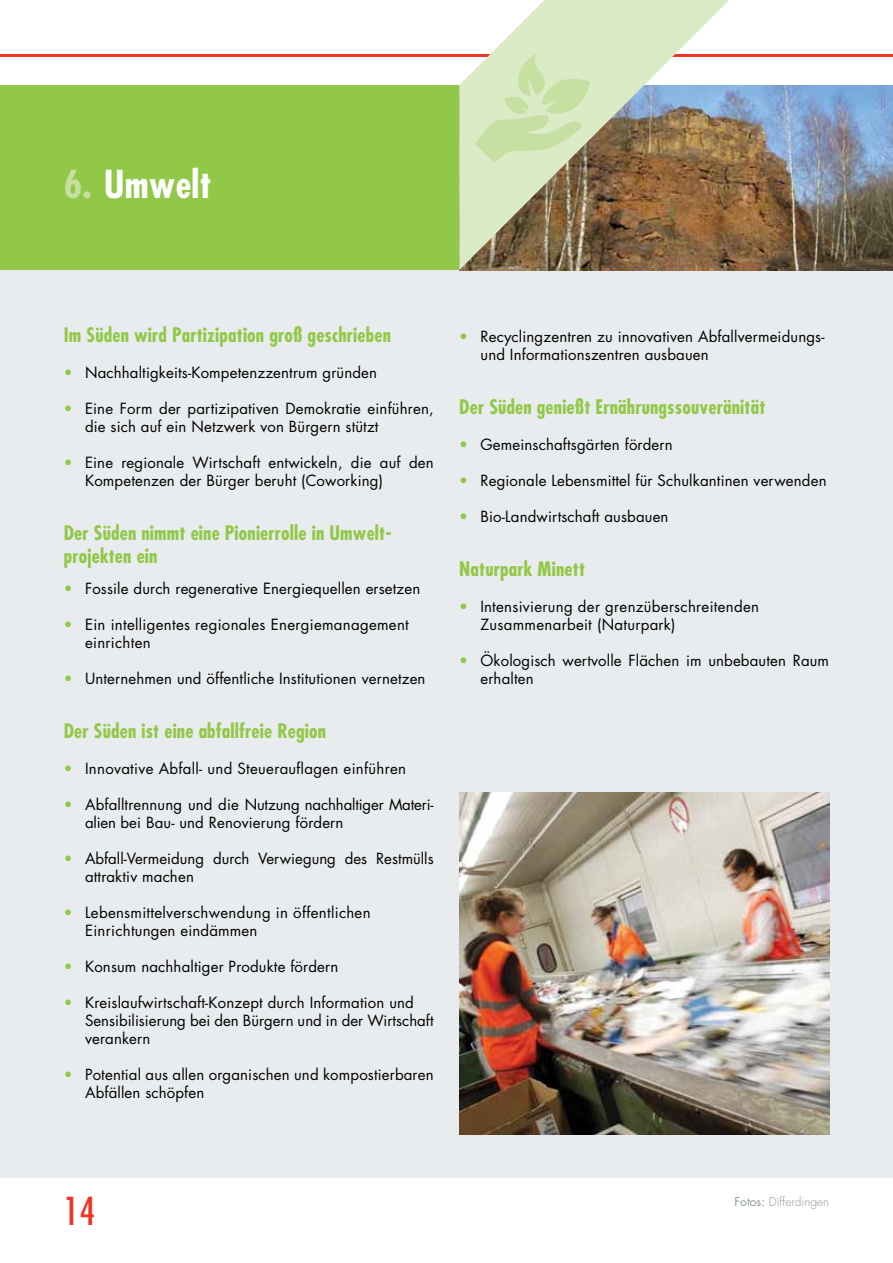
<style>
.page{position:relative;width:893px;height:1263px;background:#fff}
.page>*{position:absolute;margin:0;border:0;box-sizing:border-box;transform-origin:0 0}
.t1{font:700 condensed 37.5px "Futura";letter-spacing:.01em;color:#fff}
.t2{font:condensed 37.5px "Futura";color:#ee3524}
.t3{font:700 condensed 19.5px/22.5px "Futura";letter-spacing:.01em;color:#91c848}
.t4{font:15px/18px "Futura";letter-spacing:.01em;color:#000}
.t5{font:300 12px "Futura";color:#8e979d}
.s1{color:#c6e0a1}
.s2{color:#91c848}
.s3{font-weight:400}
</style>
<div class="page">
<div style="left:0;top:270px;width:893px;height:908px;background:#e9ecee"></div>
<div style="left:0;top:85px;width:459px;height:185px;background:#91c848"></div>
<img style="left:729px;top:85px;width:164px;height:185px">
<hr style="left:0;top:54px;width:893px;height:3px;background:#ee3524">
<svg style="left:459px;top:0;width:270px;height:270px;background:#afa68a"></svg>
<svg style="left:475px;top:54px;width:115px;height:109px;background:#d1e3b4"></svg>
<img style="left:459px;top:792px;width:370px;height:342px">
<h1 class="t1" style="left:64px;top:160px;width:149px"><span class="s1">6.</span> Umwelt</h1>
<h2 class="t3" style="left:64px;top:323px;width:329px">Im Süden wird Partizipation groß geschrieben</h2>
<p class="t4" style="left:64px;top:363px;width:315px"><span class="s2">•</span> Nachhaltigkeits-Kompetenzzentrum gründen</p>
<p class="t4" style="left:85px;top:399px;width:350px;text-indent:-21px"><span class="s2">•</span> Eine Form der partizipativen Demokratie einführen, die sich auf ein Netzwerk von Bürgern stützt</p>
<p class="t4" style="left:85px;top:453px;width:350px;text-indent:-21px"><span class="s2">•</span> Eine regionale Wirtschaft entwickeln, die auf den<br>Kompetenzen der Bürger beruht (Coworking)</p>
<h2 class="t3" style="left:64px;top:521px;width:329px">Der Süden nimmt eine Pionierrolle in Umwelt&shy;projekten ein</h2>
<p class="t4" style="left:64px;top:579px;width:358px"><span class="s2">•</span> Fossile durch regenerative Energiequellen ersetzen</p>
<p class="t4" style="left:85px;top:615px;width:325px;text-indent:-21px"><span class="s2">•</span> Ein intelligentes regionales Energiemanagement einrichten</p>
<p class="t4" style="left:64px;top:669px;width:363px"><span class="s2">•</span> Unternehmen und öffentliche Institutionen vernetzen</p>
<h2 class="t3" style="left:64px;top:719px;width:264px">Der Süden ist eine abfallfreie Region</h2>
<p class="t4" style="left:64px;top:759px;width:344px"><span class="s2">•</span> Innovative Abfall- und Steuerauflagen einführen</p>
<p class="t4" style="left:85px;top:795px;width:350px;text-indent:-21px"><span class="s2">•</span> Abfalltrennung und die Nutzung nachhaltiger Materi&shy;alien bei Bau- und Renovierung fördern</p>
<p class="t4" style="left:85px;top:849px;width:350px;text-indent:-21px"><span class="s2">•</span> Abfall-Vermeidung durch Verwiegung des Restmülls attraktiv machen</p>
<p class="t4" style="left:85px;top:903px;width:287px;text-indent:-21px"><span class="s2">•</span> Lebensmittelverschwendung in öffentlichen<br>Einrichtungen eindämmen</p>
<p class="t4" style="left:64px;top:957px;width:276px"><span class="s2">•</span> Konsum nachhaltiger Produkte fördern</p>
<p class="t4" style="left:85px;top:993px;width:350px;text-indent:-21px"><span class="s2">•</span> Kreislaufwirtschaft-Konzept durch Information und<br>Sensibilisierung bei den Bürgern und in der Wirtschaft verankern</p>
<p class="t4" style="left:85px;top:1065px;width:350px;text-indent:-21px"><span class="s2">•</span> Potential aus allen organischen und kompostierbaren<br>Abfällen schöpfen</p>
<p class="t4" style="left:480px;top:327px;width:345px;text-indent:-21px"><span class="s2">•</span> Recyclingzentren zu innovativen Abfallvermeidungs&shy;und Informationszentren ausbauen</p>
<h2 class="t3" style="left:459px;top:395px;width:308px">Der Süden genießt Ernährungssouveränität</h2>
<p class="t4" style="left:459px;top:435px;width:215px"><span class="s2">•</span> Gemeinschaftsgärten fördern</p>
<p class="t4" style="left:459px;top:471px;width:369px"><span class="s2">•</span> Regionale Lebensmittel für Schulkantinen verwenden</p>
<p class="t4" style="left:459px;top:507px;width:211px"><span class="s2">•</span> Bio-Landwirtschaft ausbauen</p>
<h2 class="t3" style="left:459px;top:557px;width:127px">Naturpark Minett</h2>
<p class="t4" style="left:480px;top:597px;width:280px;text-indent:-21px"><span class="s2">•</span> Intensivierung der grenzüberschreitenden<br>Zusammenarbeit (Naturpark)</p>
<p class="t4" style="left:480px;top:651px;width:350px;text-indent:-21px"><span class="s2">•</span> ökologisch wertvolle Flächen im unbebauten Raum erhalten</p>
<h1 class="t2" style="left:64px;top:1187px;width:33px">14</h1>
<p class="t5" style="left:734px;top:1194px;width:96px"><span class="s3">Fotos:</span> Differdingen</p>
</div>
